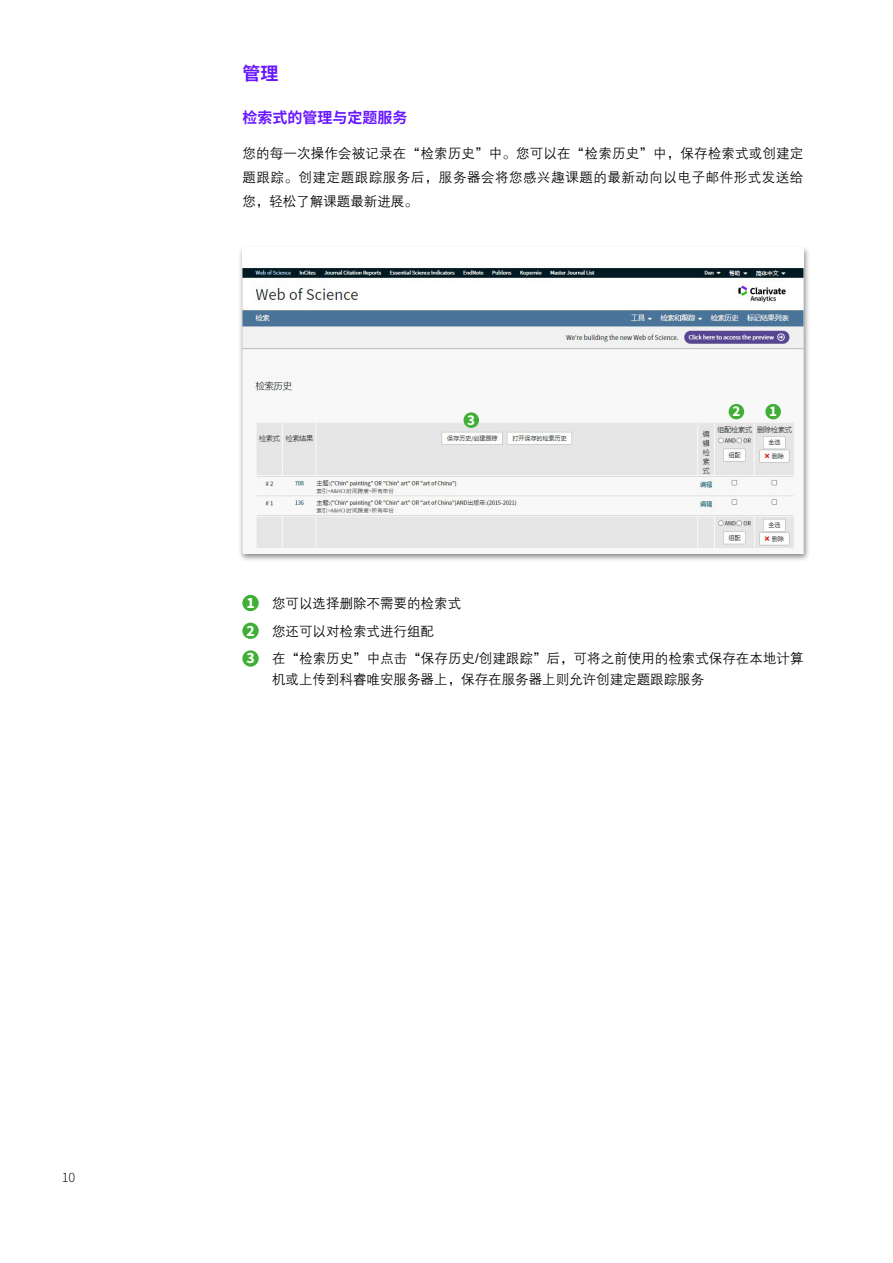
<style>
.page{position:relative;width:893px;height:1263px;background:#fff}
.page>*{position:absolute;margin:0;border:0;box-sizing:border-box;transform-origin:0 0}
.t1{font:700 18px "Source Han Sans SC";color:#6817ff}
.t2{font:700 15.75px/27.8px "Source Sans Pro";color:#fff;text-align:justify}
.t3{font:700 15px "Source Han Sans SC";color:#6817ff}
.t4{font:700 15px "Source Sans Pro";color:#fff}
.t5{font:300 14.25px "Source Sans Pro";color:#000}
.t6{font:13.5px/24px "FZZDXJW GB1 0";color:#000;text-align:justify}
.s1{font-family:"Arial"}
</style>
<div class="page">
<div style="left:237px;top:245px;width:573px;height:317px;background:#000;opacity:.48"></div>
<img style="left:242px;top:248px;width:562px;height:306px">
<div style="left:242px;top:595px;width:17px;height:16px;background:#3faf36;border-radius:50%"></div>
<div style="left:242px;top:623px;width:17px;height:16px;background:#3faf36;border-radius:50%"></div>
<div style="left:242px;top:650px;width:17px;height:17px;background:#3faf36;border-radius:50%"></div>
<div style="left:765px;top:404px;width:16px;height:15px;background:#3faf36;border-radius:50%"></div>
<div style="left:729px;top:404px;width:15px;height:15px;background:#3faf36;border-radius:50%"></div>
<div style="left:463px;top:412px;width:16px;height:16px;background:#3faf36;border-radius:50%"></div>
<h1 class="t1" style="left:242px;top:63px;width:37px">管理</h1>
<p class="t3" style="left:242px;top:109px;width:166px">检索式的管理与定题服务</p>
<p class="t6" style="left:242px;top:142px;width:563px">您的每一次操作会被记录在“检索历史”中。您可以在“检索历史”中，保存检索式或创建定题跟踪。创建定题跟踪服务后，服务器会将您感兴趣课题的最新动向以电子邮件形式发送给您，轻松了解课题最新进展。</p>
<p class="t4" style="left:467px;top:410px;width:9px">3</p>
<p class="t4" style="left:732px;top:401px;width:9px">2</p>
<p class="t4" style="left:769px;top:401px;width:9px">1</p>
<p class="t2" style="left:246px;top:589px;width:10px">1<br>2<br>3</p>
<p class="t6" style="left:272px;top:590px;width:533px;line-height:27.8px;text-align:left">您可以选择删除不需要的检索式<br>您还可以对检索式进行组配<br>在“检索历史”中点击“保存历史<span class="s1">/</span>创建跟踪”后，可将之前使用的检索式保存在本地计算</p>
<p class="t6" style="left:272px;top:668px;width:433px">机或上传到科睿唯安服务器上，保存在服务器上则允许创建定题跟踪服务</p>
<p class="t5" style="left:62px;top:1168px;width:15px">10</p>
</div>
